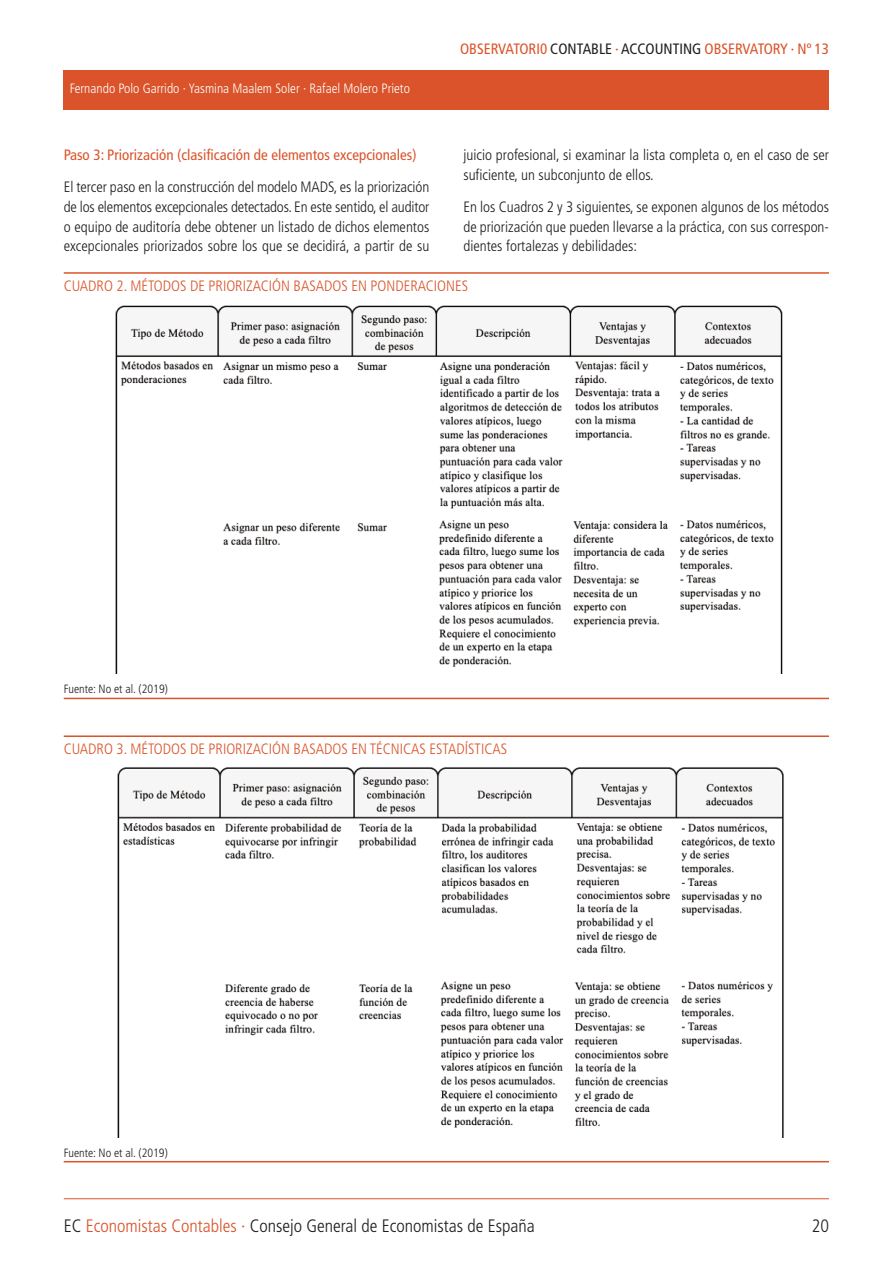
<style>
.page{position:relative;width:893px;height:1263px;background:#fff}
.page>*{position:absolute;margin:0;border:0;box-sizing:border-box;transform-origin:0 0}
.t1{font:300 condensed 18px "Frutiger";color:#201d1d}
.t2{font:300 condensed 15px/19.5px "Frutiger";color:#201d1d;text-align:justify}
.t3{font:300 condensed 15px "Frutiger";color:#da532a}
.t4{font:condensed 15px "Frutiger";color:#da532a}
.t5{font:300 condensed 13.5px "Frutiger";color:#fff}
.t6{font:300 condensed 12px "Frutiger";color:#201d1d}
.s1{color:#201d1d}
.s2{color:#da532a}
</style>
<div class="page">
<div style="left:64px;top:70px;width:765px;height:39px;background:#da532a"></div>
<hr style="left:64px;top:1198px;width:765px;height:1px;background:#da532a">
<hr style="left:64px;top:272px;width:765px;height:2px;background:#da532a">
<img style="left:115px;top:306px;width:668px;height:368px">
<hr style="left:64px;top:698px;width:765px;height:1px;background:#da532a">
<hr style="left:64px;top:735px;width:765px;height:2px;background:#da532a">
<img style="left:118px;top:767px;width:666px;height:370px">
<hr style="left:64px;top:1161px;width:765px;height:1px;background:#da532a">
<p class="t5" style="left:70px;top:83px;width:342px">Fernando Polo Garrido · Yasmina Maalem Soler · Rafael Molero Prieto</p>
<p class="t4" style="left:64px;top:149px;width:354px">Paso 3: Priorización (clasificación de elementos excepcionales)</p>
<p class="t2" style="left:64px;top:179px;width:367px">El tercer paso en la construcción del modelo MADS, es la priorización de los elementos excepcionales detectados. En este sentido, el auditor o equipo de auditoría debe obtener un listado de dichos elementos excepcionales priorizados sobre los que se decidirá, a partir de su</p>
<p class="t4" style="left:460px;top:43px;width:370px">OBSERVATORI0 <span class="s1">CONTABLE</span> · <span class="s1">ACCOUNTING</span> OBSERVATORY · Nº 13</p>
<p class="t2" style="left:463px;top:146px;width:367px">juicio profesional, si examinar la lista completa o, en el caso de ser suficiente, un subconjunto de ellos.</p>
<p class="t2" style="left:463px;top:198px;width:367px">En los Cuadros 2 y 3 siguientes, se exponen algunos de los métodos de priorización que pueden llevarse a la práctica, con sus correspon&shy;dientes fortalezas y debilidades:</p>
<p class="t3" style="left:64px;top:279px;width:406px">CUADRO 2. MÉTODOS DE PRIORIZACIÓN BASADOS EN PONDERACIONES</p>
<p class="t6" style="left:64px;top:684px;width:106px">Fuente: No et al. (2019)</p>
<p class="t3" style="left:64px;top:743px;width:445px">CUADRO 3. MÉTODOS DE PRIORIZACIÓN BASADOS EN TÉCNICAS ESTADÍSTICAS</p>
<p class="t6" style="left:64px;top:1148px;width:106px">Fuente: No et al. (2019)</p>
<p class="t1" style="left:64px;top:1218px;width:472px">EC <span class="s2">Economistas Contables ·</span> Consejo General de Economistas de España</p>
<p class="t1" style="left:812px;top:1218px;width:19px">20</p>
</div>
